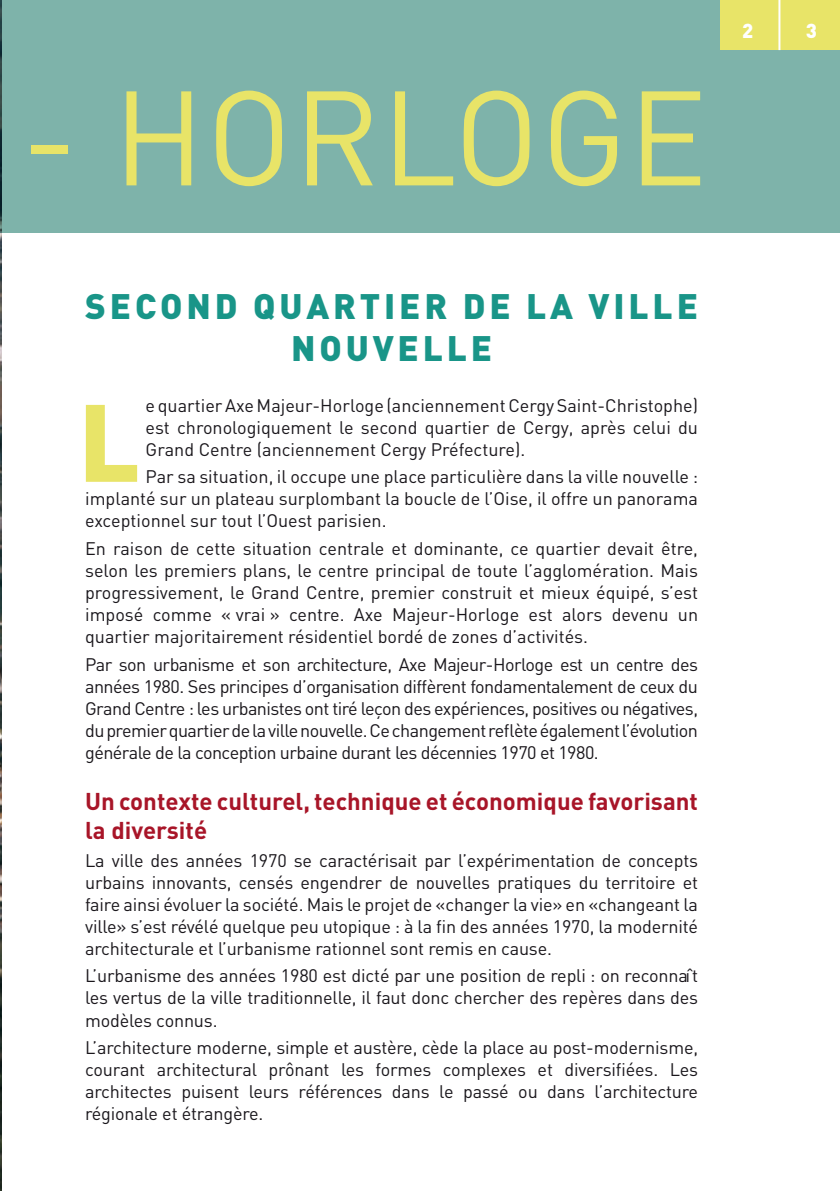
<style>
.page{position:relative;width:840px;height:1191px;background:#fff}
.page>*{position:absolute;margin:0;border:0;box-sizing:border-box;transform-origin:0 0}
.t1{font:132px "DIN";letter-spacing:.01em;color:#e8e468}
.courant{font:900 108px "DIN";color:#e8e468}
.t2{font:900 35px/42px "DIN";letter-spacing:.11em;color:#199588}
.inter{font:700 24px/28.8px "DIN";color:#a81528}
.t3{font:900 20px "DIN";color:#fff}
.courant-2{font:18px/22px "DIN";letter-spacing:-.01em;color:#1a171c;text-align:justify}
</style>
<div class="page">
<img style="left:0;top:233px;width:1px;height:958px">
<div style="left:0;top:0;width:839px;height:233px;background:#7eb3aa"></div>
<div style="left:719px;top:0;width:120px;height:50px;background:#e8e468"></div>
<hr style="left:778px;top:0;width:2px;height:50px;background:#fff">
<h1 class="t1" style="left:21px;top:55px;width:687px">- HORLOGE</h1>
<p class="t3" style="left:741px;top:17px;width:13px">2</p>
<p class="t3" style="left:805px;top:17px;width:13px">3</p>
<p class="t2" style="left:85px;top:283px;width:220px">SECOND QUAR</p>
<p class="t2" style="left:291px;top:283px;width:408px;text-indent:69px">TIER DE LA VILLE<br>NOUVELLE</p>
<p class="courant-2" style="left:145px;top:394px;width:553px">e quartier Axe Majeur-Horloge (anciennement Cergy Saint-Christophe) est chronologiquement le second quartier de Cergy, après celui du Grand Centre (anciennement Cergy Préfecture).</p>
<p class="courant-2" style="left:85px;top:465px;width:614px;text-indent:60px">Par sa situation, il occupe une place particulière dans la ville nouvelle : implanté sur un plateau surplombant la boucle de l’Oise, il offre un panorama exceptionnel sur tout l’Ouest parisien.</p>
<p class="courant-2" style="left:85px;top:537px;width:614px">En raison de cette situation centrale et dominante, ce quartier devait être, selon les premiers plans, le centre principal de toute l’agglomération. Mais progressivement, le Grand Centre, premier construit et mieux équipé, s’est imposé comme « vrai » centre. Axe Majeur-Horloge est alors devenu un quartier majoritairement résidentiel bordé de zones d’activités.</p>
<p class="courant-2" style="left:85px;top:653px;width:614px">Par son urbanisme et son architecture, Axe Majeur-Horloge est un centre des années 1980. Ses principes d’organisation diffèrent fondamentalement de ceux du Grand Centre : les urbanistes ont tiré leçon des expériences, positives ou négatives, du premier quartier de la ville nouvelle. Ce changement reflète également l’évolution générale de la conception urbaine durant les décennies 1970 et 1980.</p>
<p class="inter" style="left:85px;top:786px;width:614px">Un contexte culturel, technique et économique favorisant la diversité</p>
<p class="courant-2" style="left:85px;top:849px;width:614px">La ville des années 1970 se caractérisait par l’expérimentation de concepts urbains innovants, censés engendrer de nouvelles pratiques du territoire et faire ainsi évoluer la société. Mais le projet de «changer la vie» en «changeant la ville» s’est révélé quelque peu utopique : à la fin des années 1970, la modernité architecturale et l’urbanisme rationnel sont remis en cause.</p>
<p class="courant-2" style="left:85px;top:964px;width:614px">L’urbanisme des années 1980 est dicté par une position de repli : on reconnaît les vertus de la ville traditionnelle, il faut donc chercher des repères dans des modèles connus.</p>
<p class="courant-2" style="left:85px;top:1036px;width:614px">L’architecture moderne, simple et austère, cède la place au post-modernisme, courant architectural prônant les formes complexes et diversifiées. Les architectes puisent leurs références dans le passé ou dans l’architecture régionale et étrangère.</p>
<p class="courant" style="left:78px;top:370px;width:64px">L</p>
</div>
